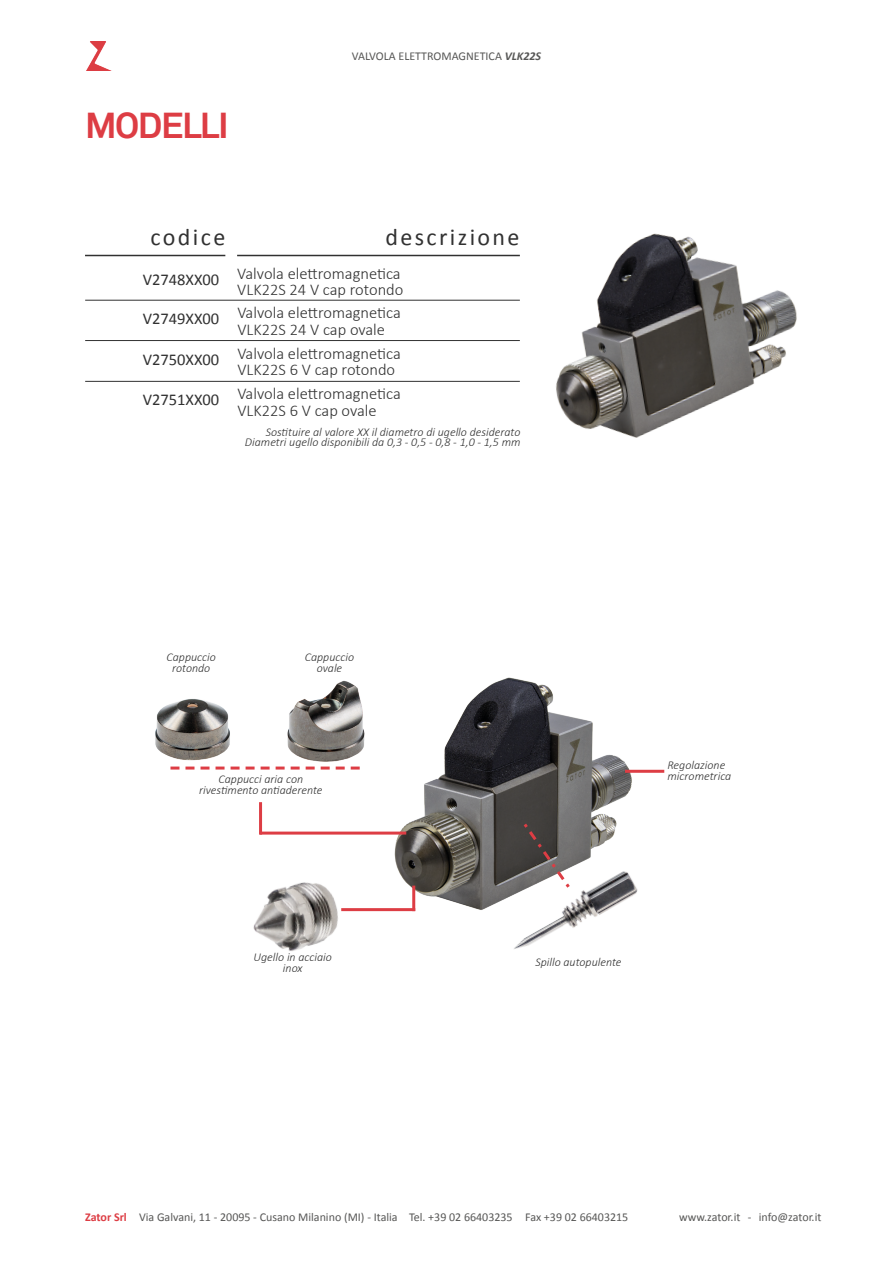
<style>
.page{position:relative;width:893px;height:1263px;background:#fff}
.page>*{position:absolute;margin:0;border:0;box-sizing:border-box;transform-origin:0 0}
.t1{font:700 36px "Akkurat";letter-spacing:-.04em;color:#dd3d44}
.t2{font:24px "Calibri";letter-spacing:.1em;color:#313131}
.t3{font:300 16.5px "Calibri";color:#313131}
.t4{font:16.5px "Calibri";color:#313131}
.t5{font:italic 300 12px/10.5px "Calibri";color:#313131;text-align:center}
.t6{font:12px "Calibri";color:#575756}
.s1{font-weight:700;font-style:italic}
.s2{font-weight:700;color:#dd3d44}
</style>
<div class="page">
<img style="left:86px;top:41px;width:26px;height:30px">
<hr style="left:85px;top:255px;width:140px;height:1px;background:#313131">
<img style="left:556px;top:233px;width:241px;height:205px">
<hr style="left:85px;top:300px;width:435px;height:1px;background:#313131">
<hr style="left:85px;top:340px;width:435px;height:1px;background:#313131">
<hr style="left:85px;top:381px;width:435px;height:1px;background:#313131">
<hr style="left:237px;top:255px;width:283px;height:1px;background:#313131">
<img style="left:253px;top:882px;width:85px;height:69px">
<img style="left:388px;top:677px;width:256px;height:235px">
<img style="left:513px;top:862px;width:131px;height:87px">
<svg style="left:521px;top:820px;width:55px;height:76px"></svg>
<hr style="left:625px;top:770px;width:39px;height:3px;background:#dd3d44">
<hr style="left:259px;top:802px;width:3px;height:32px;background:#dd3d44">
<hr style="left:412px;top:886px;width:3px;height:25px;background:#dd3d44">
<hr style="left:341px;top:908px;width:74px;height:3px;background:#dd3d44">
<hr style="left:260px;top:831px;width:146px;height:3px;background:#dd3d44">
<svg style="left:245px;top:766px;width:25px;height:3px"></svg>
<img style="left:155px;top:699px;width:85px;height:71px">
<img style="left:275px;top:680px;width:90px;height:90px">
<p class="t1" style="left:85px;top:102px;width:145px">MODELLI</p>
<p class="t6" style="left:352px;top:49px;width:191px">VALVOLA ELETTROMAGNETICA <span class="s1">VLK22S</span></p>
<p class="t2" style="left:151px;top:222px;width:76px">codice</p>
<p class="t2" style="left:385px;top:222px;width:136px">descrizione</p>
<p class="t4" style="left:143px;top:269px;width:78px">V2748XX00</p>
<p class="t4" style="left:143px;top:309px;width:78px">V2749XX00</p>
<p class="t4" style="left:143px;top:349px;width:78px">V2750XX00</p>
<p class="t4" style="left:143px;top:390px;width:78px">V2751XX00</p>
<p class="t3" style="left:237px;top:263px;width:165px">Valvola elettromagnetica</p>
<p class="t3" style="left:237px;top:279px;width:168px">VLK22S 24 V cap rotondo</p>
<p class="t3" style="left:237px;top:303px;width:165px">Valvola elettromagnetica</p>
<p class="t3" style="left:237px;top:319px;width:149px">VLK22S 24 V cap ovale</p>
<p class="t3" style="left:237px;top:343px;width:165px">Valvola elettromagnetica</p>
<p class="t3" style="left:237px;top:359px;width:159px">VLK22S 6 V cap rotondo</p>
<p class="t3" style="left:237px;top:384px;width:165px">Valvola elettromagnetica</p>
<p class="t3" style="left:237px;top:400px;width:141px">VLK22S 6 V cap ovale</p>
<p class="t5" style="left:266px;top:426px;width:256px">Sostituire al valore XX il diametro di ugello desiderato</p>
<p class="t5" style="left:245px;top:437px;width:277px">Diametri ugello disponibili da 0,3 - 0,5 - 0,8 - 1,0 - 1,5 mm</p>
<p class="t5" style="left:167px;top:652px;width:51px">Cappuccio rotondo</p>
<p class="t5" style="left:305px;top:652px;width:51px">Cappuccio ovale</p>
<p class="t5" style="left:219px;top:774px;width:86px">Cappucci aria con</p>
<p class="t5" style="left:199px;top:784px;width:125px">rivestimento antiaderente</p>
<p class="t5" style="left:254px;top:952px;width:80px">Ugello in acciaio inox</p>
<p class="t5" style="left:667px;top:760px;width:59px">Regolazione</p>
<p class="t5" style="left:667px;top:770px;width:65px">micrometrica</p>
<p class="t5" style="left:535px;top:956px;width:88px">Spillo autopulente</p>
<p class="t6" style="left:85px;top:1209px;width:545px"><span class="s2">Zator Srl</span> Via Galvani, 11 - 20095 - Cusano Milanino (MI) - Italia Tel. +39 02 66403235 Fax +39 02 66403215</p>
<p class="t6" style="left:679px;top:1209px;width:144px">www.zator.it - info@zator.it</p>
</div>
